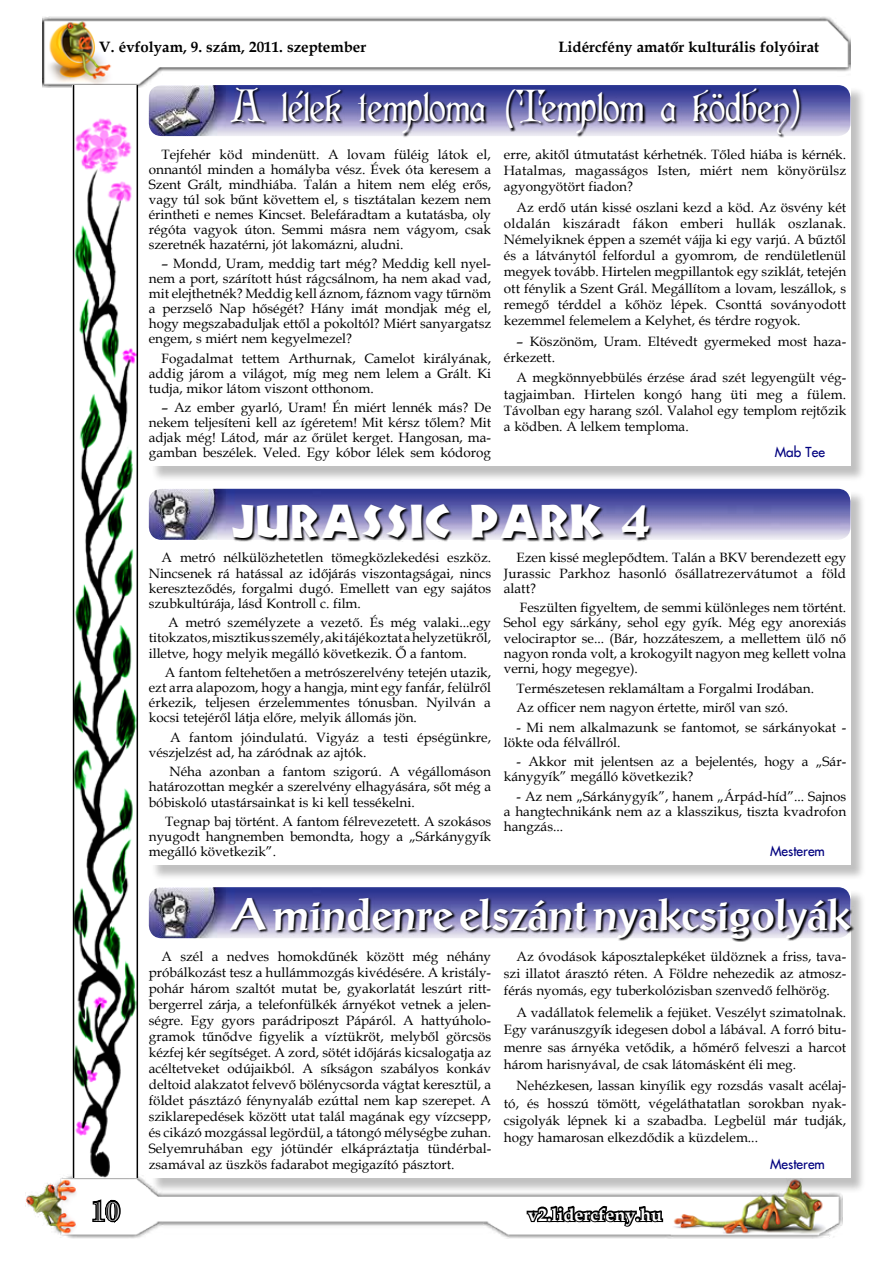
<style>
.page{position:relative;width:893px;height:1263px;background:#fff}
.page>*{position:absolute;margin:0;border:0;box-sizing:border-box;transform-origin:0 0}
.t1{font:43.5px "Cardinal";color:#fff}
.t2{font:700 43.5px "Prose Antique";color:#fff}
.t3{font:43.5px "New Foundland";color:#fff}
.t4{font:27px "Casper Open Face";color:#fff}
.t5{font:700 18px "Book Antiqua";color:#fff}
.t6{font:700 15px "Book Antiqua";color:#000}
.t7{font:13.5px/15.1px "Book Antiqua";color:#000;text-align:justify}
.t8{font:13.5px "Fujiyama 2";color:#00007f}
</style>
<div class="page">
<img style="left:43px;top:17px;width:807px;height:70px">
<img style="left:26px;top:1175px;width:816px;height:64px">
<svg style="left:99px;top:40px;width:268px;height:16px"></svg>
<svg style="left:558px;top:40px;width:262px;height:16px"></svg>
<svg style="left:73px;top:1195px;width:50px;height:32px"></svg>
<svg style="left:525px;top:1204px;width:140px;height:27px"></svg>
<div style="left:151px;top:87px;width:716px;height:395px;background:#000;opacity:.25"></div>
<div style="left:149px;top:85px;width:701px;height:381px;background:#fff"></div>
<img style="left:149px;top:85px;width:701px;height:51px">
<svg style="left:230px;top:88px;width:573px;height:50px;background:#7473a2"></svg>
<div style="left:151px;top:490px;width:716px;height:391px;background:#000;opacity:.25"></div>
<div style="left:149px;top:489px;width:701px;height:376px;background:#fff"></div>
<img style="left:149px;top:489px;width:701px;height:51px">
<svg style="left:232px;top:503px;width:420px;height:39px;background:#5a5973"></svg>
<div style="left:151px;top:889px;width:716px;height:305px;background:#000;opacity:.25"></div>
<div style="left:149px;top:887px;width:701px;height:291px;background:#fff"></div>
<img style="left:149px;top:887px;width:701px;height:51px">
<svg style="left:229px;top:897px;width:625px;height:45px;background:#747397"></svg>
<img style="left:74px;top:85px;width:63px;height:1093px">
<hr style="left:137px;top:85px;width:1px;height:1093px;background:#000">
<hr style="left:73px;top:85px;width:1px;height:1093px;background:#000">
<p class="t6" style="left:99px;top:36px;width:268px">V. évfolyam, 9. szám, 2011. szeptember</p>
<p class="t6" style="left:558px;top:36px;width:262px">Lidércfény amatőr kulturális folyóirat</p>
<h1 class="t1" style="left:230px;top:78px;width:575px">A lélek temploma (Templom a ködben)</h1>
<p class="t7" style="left:149px;top:146px;width:344px;text-indent:13px">Tejfehér köd mindenütt. A lovam füléig látok el, onnantól minden a homályba vész. Évek óta keresem a Szent Grált, mindhiába. Talán a hitem nem elég erős, vagy túl sok bűnt követtem el, s tisztátalan kezem nem érintheti e nemes Kincset. Belefáradtam a kutatásba, oly régóta vagyok úton. Semmi másra nem vágyom, csak szeretnék hazatérni, jót lakomázni, aludni.</p>
<p class="t7" style="left:149px;top:256px;width:344px;text-indent:13px">– Mondd, Uram, meddig tart még? Meddig kell nyel&shy;nem a port, szárított húst rágcsálnom, ha nem akad vad, mit elejthetnék? Meddig kell áznom, fáznom vagy tűrnöm a perzselő Nap hőségét? Hány imát mondjak még el, hogy megszabaduljak ettől a pokoltól? Miért sanyargatsz engem, s miért nem kegyelmezel?</p>
<p class="t7" style="left:149px;top:350px;width:344px;text-indent:13px">Fogadalmat tettem Arthurnak, Camelot királyának, addig járom a világot, míg meg nem lelem a Grált. Ki tudja, mikor látom viszont otthonom.</p>
<p class="t7" style="left:149px;top:400px;width:344px;text-indent:13px">– Az ember gyarló, Uram! Én miért lennék más? De nekem teljesíteni kell az ígéretem! Mit kérsz tőlem? Mit adjak még! Látod, már az őrület kerget. Hangosan, ma&shy;gamban beszélek. Veled. Egy kóbor lélek sem kódorog</p>
<p class="t7" style="left:504px;top:146px;width:344px;line-height:16.2px">erre, akitől útmutatást kérhetnék. Tőled hiába is kérnék.<br>Hatalmas, magasságos Isten, miért nem könyörülsz agyongyötört fiadon?</p>
<p class="t7" style="left:504px;top:199px;width:344px;line-height:16.2px;text-indent:13px">Az erdő után kissé oszlani kezd a köd. Az ösvény két oldalán kiszáradt fákon emberi hullák oszlanak.<br>Némelyiknek éppen a szemét vájja ki egy varjú. A bűztől és a látványtól felfordul a gyomrom, de rendületlenül megyek tovább. Hirtelen megpillantok egy sziklát, tetején ott fénylik a Szent Grál. Megállítom a lovam, leszállok, s remegő térddel a kőhöz lépek. Csonttá soványodott kezemmel felemelem a Kelyhet, és térdre rogyok.</p>
<p class="t7" style="left:504px;top:333px;width:344px;line-height:16.2px;text-indent:13px">– Köszönöm, Uram. Eltévedt gyermeked most haza&shy;érkezett.</p>
<p class="t7" style="left:504px;top:369px;width:344px;line-height:16.2px;text-indent:13px">A megkönnyebbülés érzése árad szét legyengült vég&shy;tagjaimban. Hirtelen kongó hang üti meg a fülem.<br>Távolban egy harang szól. Valahol egy templom rejtőzik a ködben. A lelkem temploma.</p>
<p class="t8" style="left:775px;top:442px;width:52px">Mab Tee</p>
<h1 class="t3" style="left:230px;top:494px;width:422px">JURASSIC PARK 4</h1>
<p class="t7" style="left:149px;top:550px;width:344px;text-indent:13px">A metró nélkülözhetetlen tömegközlekedési eszköz.<br>Nincsenek rá hatással az időjárás viszontagságai, nincs kereszteződés, forgalmi dugó. Emellett van egy sajátos szubkultúrája, lásd Kontroll c. film.</p>
<p class="t7" style="left:149px;top:615px;width:344px;text-indent:19px">A metró személyzete a vezető. És még valaki...egy titokzatos, misztikus személy, aki tájékoztat a helyzetükről, illetve, hogy melyik megálló következik. Ő a fantom.</p>
<p class="t7" style="left:149px;top:664px;width:344px;text-indent:16px">A fantom feltehetően a metrószerelvény tetején utazik, ezt arra alapozom, hogy a hangja, mint egy fanfár, felülről érkezik, teljesen érzelemmentes tónusban. Nyilván a kocsi tetejéről látja előre, melyik állomás jön.</p>
<p class="t7" style="left:149px;top:729px;width:344px;text-indent:21px">A fantom jóindulatú. Vigyáz a testi épségünkre, vészjelzést ad, ha záródnak az ajtók.</p>
<p class="t7" style="left:149px;top:764px;width:344px;text-indent:21px">Néha azonban a fantom szigorú. A végállomáson határozottan megkér a szerelvény elhagyására, sőt még a bóbiskoló utastársainkat is ki kell tessékelni.</p>
<p class="t7" style="left:149px;top:813px;width:344px;text-indent:16px">Tegnap baj történt. A fantom félrevezetett. A szokásos nyugodt hangnemben bemondta, hogy a „Sárkánygyík megálló következik”.</p>
<p class="t7" style="left:504px;top:550px;width:344px;text-indent:13px">Ezen kissé meglepődtem. Talán a BKV berendezett egy Jurassic Parkhoz hasonló ősállatrezervátumot a föld alatt?</p>
<p class="t7" style="left:504px;top:600px;width:344px;text-indent:16px">Feszülten figyeltem, de semmi különleges nem történt.<br>Sehol egy sárkány, sehol egy gyík. Még egy anorexiás velociraptor se... (Bár, hozzáteszem, a mellettem ülő nő nagyon ronda volt, a krokogyilt nagyon meg kellett volna verni, hogy megegye).</p>
<p class="t7" style="left:517px;top:678px;width:299px;line-height:19.5px">Természetesen reklamáltam a Forgalmi Irodában.<br>Az officer nem nagyon értette, miről van szó.</p>
<p class="t7" style="left:504px;top:719px;width:344px;text-indent:13px">- Mi nem alkalmazunk se fantomot, se sárkányokat - lökte oda félvállról.</p>
<p class="t7" style="left:504px;top:754px;width:344px;text-indent:13px">- Akkor mit jelentsen az a bejelentés, hogy a „Sár&shy;kánygyík” megálló következik?</p>
<p class="t7" style="left:504px;top:788px;width:344px;text-indent:13px">- Az nem „Sárkánygyík”, hanem „Árpád-híd”... Sajnos a hangtechnikánk nem az a klasszikus, tiszta kvadrofon hangzás...</p>
<p class="t8" style="left:770px;top:841px;width:56px">Mesterem</p>
<h1 class="t2" style="left:230px;top:890px;width:621px">A mindenre elszánt nyakcsigolyák</h1>
<p class="t7" style="left:149px;top:948px;width:344px;line-height:16px;text-indent:13px">A szél a nedves homokdűnék között még néhány próbálkozást tesz a hullámmozgás kivédésére. A kristály&shy;pohár három szaltót mutat be, gyakorlatát leszúrt ritt&shy;bergerrel zárja, a telefonfülkék árnyékot vetnek a jelen&shy;ségre. Egy gyors parádriposzt Pápáról. A hattyúholo&shy;gramok tűnődve figyelik a víztükröt, melyből görcsös kézfej kér segítséget. A zord, sötét időjárás kicsalogatja az acéltetveket odújaikból. A síkságon szabályos konkáv deltoid alakzatot felvevő bölénycsorda vágtat keresztül, a földet pásztázó fénynyaláb ezúttal nem kap szerepet. A sziklarepedések között utat talál magának egy vízcsepp, és cikázó mozgással legördül, a tátongó mélységbe zuhan.<br>Selyemruhában egy jótündér elkápráztatja tündérbal&shy;zsamával az üszkös fadarabot megigazító pásztort.</p>
<p class="t7" style="left:504px;top:947px;width:344px;line-height:17.2px;text-indent:13px">Az óvodások káposztalepkéket üldöznek a friss, tava&shy;szi illatot árasztó réten. A Földre nehezedik az atmosz&shy;férás nyomás, egy tuberkolózisban szenvedő felhörög.</p>
<p class="t7" style="left:504px;top:1003px;width:344px;line-height:17.2px;text-indent:13px">A vadállatok felemelik a fejüket. Veszélyt szimatolnak.<br>Egy varánuszgyík idegesen dobol a lábával. A forró bitu&shy;menre sas árnyéka vetődik, a hőmérő felveszi a harcot három harisnyával, de csak látomásként éli meg.</p>
<p class="t7" style="left:504px;top:1077px;width:344px;line-height:17.2px;text-indent:13px">Nehézkesen, lassan kinyílik egy rozsdás vasalt acélaj&shy;tó, és hosszú tömött, végeláthatatlan sorokban nyak&shy;csigolyák lépnek ki a szabadba. Legbelül már tudják, hogy hamarosan elkezdődik a küzdelem...</p>
<p class="t8" style="left:770px;top:1154px;width:56px">Mesterem</p>
<h2 class="t4" style="left:91px;top:1196px;width:30px">10</h2>
<h3 class="t5" style="left:528px;top:1202px;width:135px">v2.lidercfeny.hu</h3>
</div>
